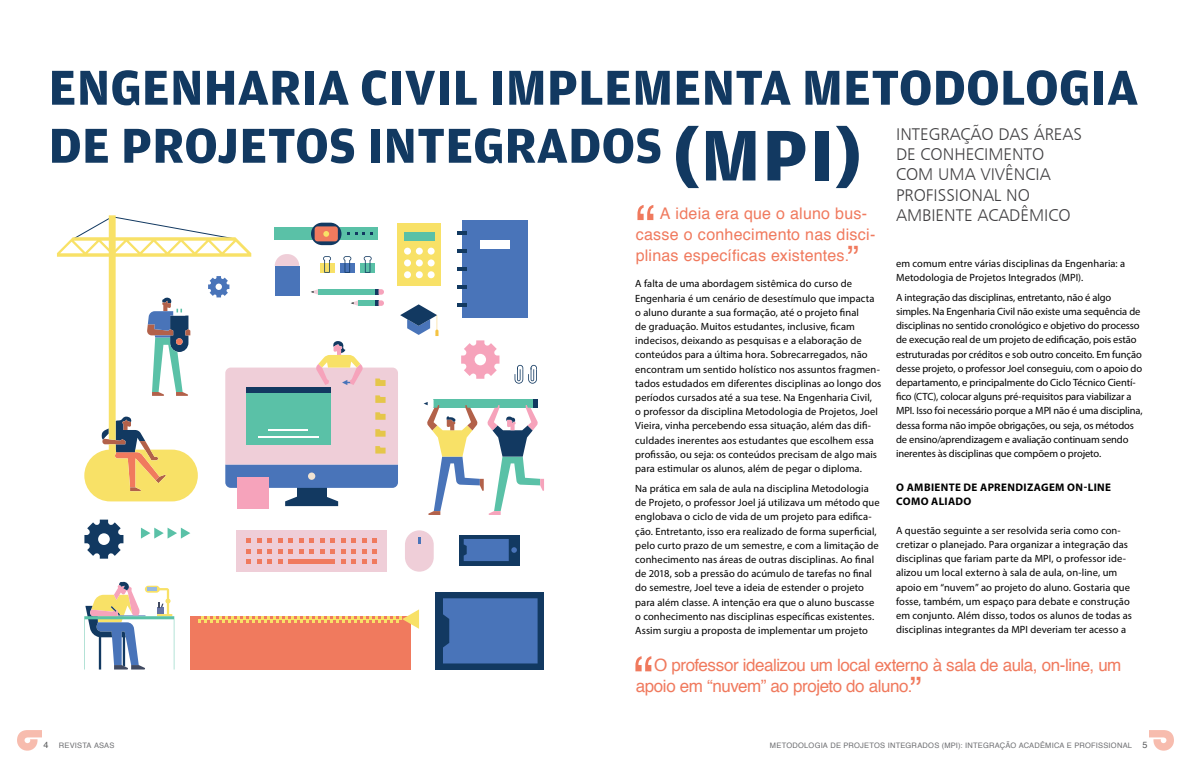
<style>
.page{position:relative;width:1191px;height:766px;background:#fff}
.page>*{position:absolute;margin:0;border:0;box-sizing:border-box;transform-origin:0 0}
.t1{font:700 76px "Amplitude";color:#123961}
.t2{font:59.3px "Helvetica";color:#f07a5e}
.t3{font:700 52px/58px "Amplitude";letter-spacing:.005em;color:#123961}
.t4{font:17px/21px "Helvetica";letter-spacing:-.025em;color:#f07a5e}
.t5{font:17px/20.4px "Humanist 777 BT Light B";color:#414042}
.t6{font:16px/21px "Helvetica";letter-spacing:.015em;color:#f07a5e}
.t7{font:700 11px/14.2px "Myriad Pro";letter-spacing:.035em;color:#000}
.t8{font:10.5px/14.2px "Myriad Pro";letter-spacing:.005em;color:#000}
.t9{font:10.5px/14.2px "Myriad Pro";letter-spacing:-.015em;color:#000}
.t10{font:9px "Helvetica";color:#58595b}
.t11{font:7.5px "Helvetica";letter-spacing:.03em;color:#6d6e71}
.s1{font-size:35px}
.s2{font-size:9px;color:#58595b}
</style>
<div class="page">
<svg style="left:1149px;top:730px;width:25px;height:20px"></svg>
<svg style="left:17px;top:730px;width:25px;height:20px"></svg>
<svg style="left:84px;top:581px;width:90px;height:88px"></svg>
<div style="left:405px;top:530px;width:29px;height:41px;background:#efced8;border-radius:14px"></div>
<div style="left:237px;top:530px;width:150px;height:41px;background:#efced8"></div>
<div style="left:459px;top:534px;width:61px;height:31px;background:#123961"></div>
<div style="left:190px;top:616px;width:221px;height:53px;background:#f07a5e"></div>
<svg style="left:198px;top:609px;width:221px;height:19px"></svg>
<div style="left:435px;top:592px;width:109px;height:77px;background:#123961"></div>
<div style="left:443px;top:598px;width:94px;height:65px;background:#4974b9"></div>
<svg style="left:57px;top:215px;width:487px;height:348px"></svg>
<h3 class="t3" style="left:49px;top:59px;width:1091px">ENGENHARIA CIVIL IMPLEMENTA METODOLOGIA<br>DE PROJETOS INTEGRADOS</h3>
<h3 class="t5" style="left:896px;top:123px;width:187px">INTEGRAÇÃO DAS ÁREAS<br>DE CONHECIMENTO<br>COM UMA VIVÊNCIA<br>PROFISSIONAL NO</h3>
<h1 class="t1" style="left:672px;top:113px;width:192px">(MPI)</h1>
<h2 class="t2" style="left:635px;top:181px;width:21px">“</h2>
<h3 class="t6" style="left:660px;top:203px;width:209px">A ideia era que o aluno bus-</h3>
<h3 class="t5" style="left:896px;top:205px;width:176px">AMBIENTE ACADÊMICO</h3>
<h3 class="t6" style="left:635px;top:224px;width:241px">casse o conhecimento nas disci&shy;plinas específicas existentes.<span class="s1">”</span></h3>
<p class="t8" style="left:896px;top:256px;width:231px">em comum entre várias disciplinas da Engenharia: a<br>Metodologia de Projetos Integrados (MPI).</p>
<p class="t9" style="left:896px;top:290px;width:248px">A integração das disciplinas, entretanto, não é algo simples. Na Engenharia Civil não existe uma sequência de disciplinas no sentido cronológico e objetivo do processo de execução real de um projeto de edificação, pois estão estruturadas por créditos e sob outro conceito. Em função desse projeto, o professor Joel conseguiu, com o apoio do departamento, e principalmente do Ciclo Técnico Cientí&shy;fico (CTC), colocar alguns pré-requisitos para viabilizar a MPI. Isso foi necessário porque a MPI não é uma disciplina, dessa forma não impõe obrigações, ou seja, os métodos de ensino/aprendizagem e avaliação continuam sendo inerentes às disciplinas que compõem o projeto.</p>
<p class="t7" style="left:896px;top:480px;width:216px">O AMBIENTE DE APRENDIZAGEM ON-LINE<br>COMO ALIADO</p>
<p class="t8" style="left:896px;top:523px;width:237px">A questão seguinte a ser resolvida seria como con&shy;cretizar o planejado. Para organizar a integração das disciplinas que fariam parte da MPI, o professor ide&shy;alizou um local externo à sala de aula, on-line, um apoio em “nuvem” ao projeto do aluno. Gostaria que fosse, também, um espaço para debate e construção em conjunto. Além disso, todos os alunos de todas as disciplinas integrantes da MPI deveriam ter acesso a</p>
<p class="t8" style="left:635px;top:276px;width:248px">A falta de uma abordagem sistêmica do curso de Engenharia é um cenário de desestímulo que impacta o aluno durante a sua formação, até o projeto final<br>de graduação. Muitos estudantes, inclusive, ficam indecisos, deixando as pesquisas e a elaboração de conteúdos para a última hora. Sobrecarregados, não encontram um sentido holístico nos assuntos fragmen&shy;tados estudados em diferentes disciplinas ao longo dos períodos cursados até a sua tese. Na Engenharia Civil,<br>o professor da disciplina Metodologia de Projetos, Joel Vieira, vinha percebendo essa situação, além das difi&shy;culdades inerentes aos estudantes que escolhem essa profissão, ou seja: os conteúdos precisam de algo mais para estimular os alunos, além de pegar o diploma.</p>
<p class="t8" style="left:635px;top:481px;width:246px">Na prática em sala de aula na disciplina Metodologia de Projeto, o professor Joel já utilizava um método que englobava o ciclo de vida de um projeto para edifica&shy;ção. Entretanto, isso era realizado de forma superficial, pelo curto prazo de um semestre, e com a limitação de conhecimento nas áreas de outras disciplinas. Ao final de 2018, sob a pressão do acúmulo de tarefas no final do semestre, Joel teve a ideia de estender o projeto para além classe. A intenção era que o aluno buscasse o conhecimento nas disciplinas específicas existentes.<br>Assim surgiu a proposta de implementar um projeto</p>
<h2 class="t2" style="left:633px;top:632px;width:21px">“</h2>
<h3 class="t4" style="left:635px;top:654px;width:487px;text-indent:18px">O professor idealizou um local externo à sala de aula, on-line, um apoio em “nuvem” ao projeto do aluno.<span class="s1">”</span></h3>
<p class="t11" style="left:770px;top:739px;width:364px">METODOLOGIA DE PROJETOS INTEGRADOS (MPI): INTEGRAÇÃO ACADÊMICA E PROFISSIONAL</p>
<p class="t11" style="left:44px;top:739px;width:72px"><span class="s2">4</span> REVISTA ASAS</p>
<p class="t10" style="left:1142px;top:738px;width:7px">5</p>
</div>
